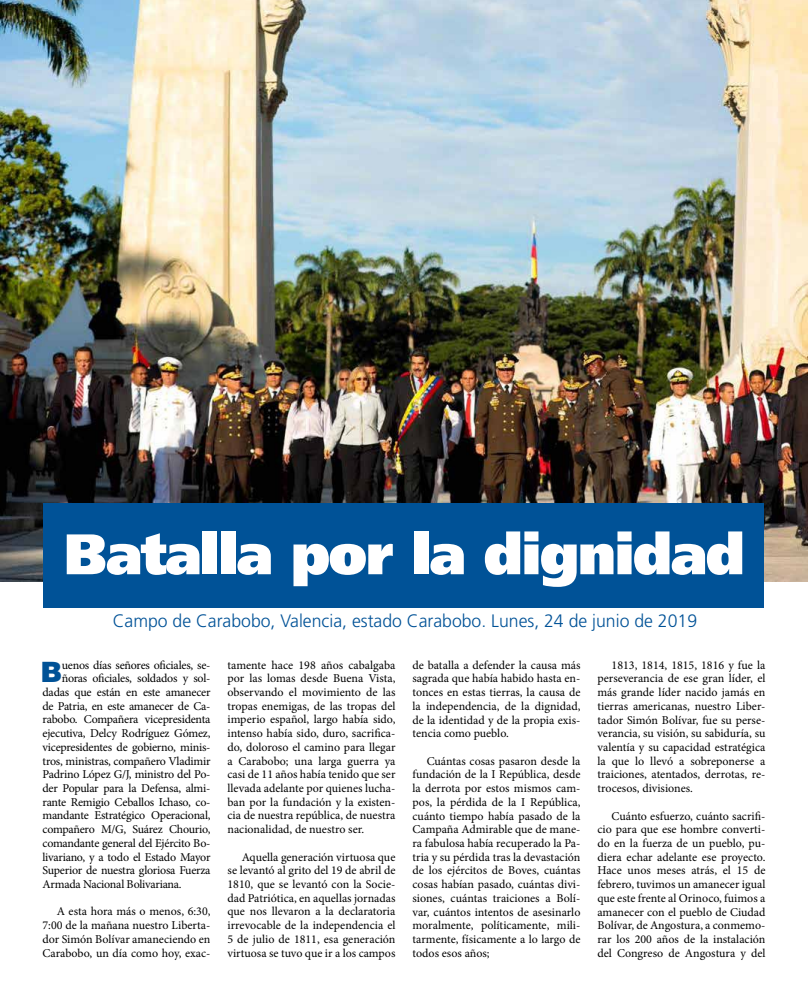
<style>
.page{position:relative;width:808px;height:1007px;background:#fff}
.page>*{position:absolute;margin:0;border:0;box-sizing:border-box;transform-origin:0 0}
.t1{font:900 57px "Frutiger LT Std";letter-spacing:-.025em;color:#fff}
.t2{font:900 28px "Helvetica LT Std";color:#005297}
.t3{font:300 18px "Frutiger LT Std";color:#005297}
.t4{font:12px/13.7px "Minion Pro";letter-spacing:-.015em;color:#000;text-align:justify}
</style>
<div class="page">
<img style="left:0;top:0;width:808px;height:581px">
<div style="left:43px;top:503px;width:721px;height:104px;background:#005297"></div>
<h1 class="t1" style="left:64px;top:519px;width:682px">Batalla por la dignidad</h1>
<h3 class="t3" style="left:113px;top:610px;width:586px">Campo de Carabobo, Valencia, estado Carabobo. Lunes, 24 de junio de 2019</h3>
<h2 class="t2" style="left:41px;top:653px;width:23px">B</h2>
<p class="t4" style="left:62px;top:657px;width:150px">uenos días señores oficiales, se-</p>
<p class="t4" style="left:62px;top:671px;width:150px">ñoras oficiales, soldados y sol-</p>
<p class="t4" style="left:43px;top:685px;width:169px">dadas que están en este amanecer</p>
<p class="t4" style="left:43px;top:699px;width:169px">de Patria, en este amanecer de Ca-</p>
<p class="t4" style="left:43px;top:712px;width:169px">rabobo. Compañera vicepresidenta</p>
<p class="t4" style="left:43px;top:726px;width:169px">ejecutiva, Delcy Rodríguez Gómez,</p>
<p class="t4" style="left:43px;top:740px;width:169px">vicepresidentes de gobierno, minis-</p>
<p class="t4" style="left:43px;top:753px;width:169px">tros, ministras, compañero Vladimir</p>
<p class="t4" style="left:43px;top:767px;width:169px">Padrino López G/J, ministro del Po-</p>
<p class="t4" style="left:43px;top:781px;width:169px">der Popular para la Defensa, almi-</p>
<p class="t4" style="left:43px;top:795px;width:169px">rante Remigio Ceballos Ichaso, co-</p>
<p class="t4" style="left:43px;top:808px;width:169px">mandante Estratégico Operacional,</p>
<p class="t4" style="left:43px;top:822px;width:169px">compañero M/G, Suárez Chourio,</p>
<p class="t4" style="left:43px;top:836px;width:169px">comandante general del Ejército Bo-</p>
<p class="t4" style="left:43px;top:849px;width:169px">livariano, y a todo el Estado Mayor</p>
<p class="t4" style="left:43px;top:863px;width:169px">Superior de nuestra gloriosa Fuerza</p>
<p class="t4" style="left:43px;top:877px;width:141px">Armada Nacional Bolivariana.</p>
<p class="t4" style="left:43px;top:904px;width:169px;text-indent:14px">A esta hora más o menos, 6:30, 7:00 de la mañana nuestro Liberta&shy;dor Simón Bolívar amaneciendo en Carabobo, un día como hoy, exac-</p>
<p class="t4" style="left:227px;top:658px;width:169px">tamente hace 198 años cabalgaba por las lomas desde Buena Vista, observando el movimiento de las tropas enemigas, de las tropas del imperio español, largo había sido, intenso había sido, duro, sacrifica&shy;do, doloroso el camino para llegar a Carabobo; una larga guerra ya casi de 11 años había tenido que ser llevada adelante por quienes lucha&shy;ban por la fundación y la existen&shy;cia de nuestra república, de nuestra nacionalidad, de nuestro ser.</p>
<p class="t4" style="left:227px;top:849px;width:169px;text-indent:14px">Aquella generación virtuosa que se levantó al grito del 19 de abril de 1810, que se levantó con la Socie&shy;dad Patriótica, en aquellas jornadas que nos llevaron a la declaratoria irrevocable de la independencia el 5 de julio de 1811, esa generación virtuosa se tuvo que ir a los campos</p>
<p class="t4" style="left:412px;top:658px;width:169px">de batalla a defender la causa más sagrada que había habido hasta en&shy;tonces en estas tierras, la causa de la independencia, de la dignidad, de la identidad y de la propia exis&shy;tencia como pueblo.</p>
<p class="t4" style="left:412px;top:754px;width:169px;text-indent:14px">Cuántas cosas pasaron desde la fundación de la I República, desde la derrota por estos mismos cam&shy;pos, la pérdida de la I República, cuánto tiempo había pasado de la Campaña Admirable que de mane&shy;ra fabulosa había recuperado la Pa&shy;tria y su pérdida tras la devastación de los ejércitos de Boves, cuántas cosas habían pasado, cuántas divi&shy;siones, cuántas traiciones a Bolí&shy;var, cuántos intentos de asesinarlo moralmente, políticamente, mili&shy;tarmente, físicamente a lo largo de todos esos años;</p>
<p class="t4" style="left:597px;top:658px;width:169px;text-indent:14px">1813, 1814, 1815, 1816 y fue la perseverancia de ese gran líder, el más grande líder nacido jamás en tierras americanas, nuestro Liber&shy;tador Simón Bolívar, fue su perse&shy;verancia, su visión, su sabiduría, su valentía y su capacidad estratégica la que lo llevó a sobreponerse a traiciones, atentados, derrotas, re&shy;trocesos, divisiones.</p>
<p class="t4" style="left:597px;top:808px;width:169px;text-indent:14px">Cuánto esfuerzo, cuánto sacrifi&shy;cio para que ese hombre converti&shy;do en la fuerza de un pueblo, pu&shy;diera echar adelante ese proyecto.<br>Hace unos meses atrás, el 15 de febrero, tuvimos un amanecer igual que este frente al Orinoco, fuimos a amanecer con el pueblo de Ciudad Bolívar, de Angostura, a conmemo&shy;rar los 200 años de la instalación del Congreso de Angostura y del</p>
</div>
